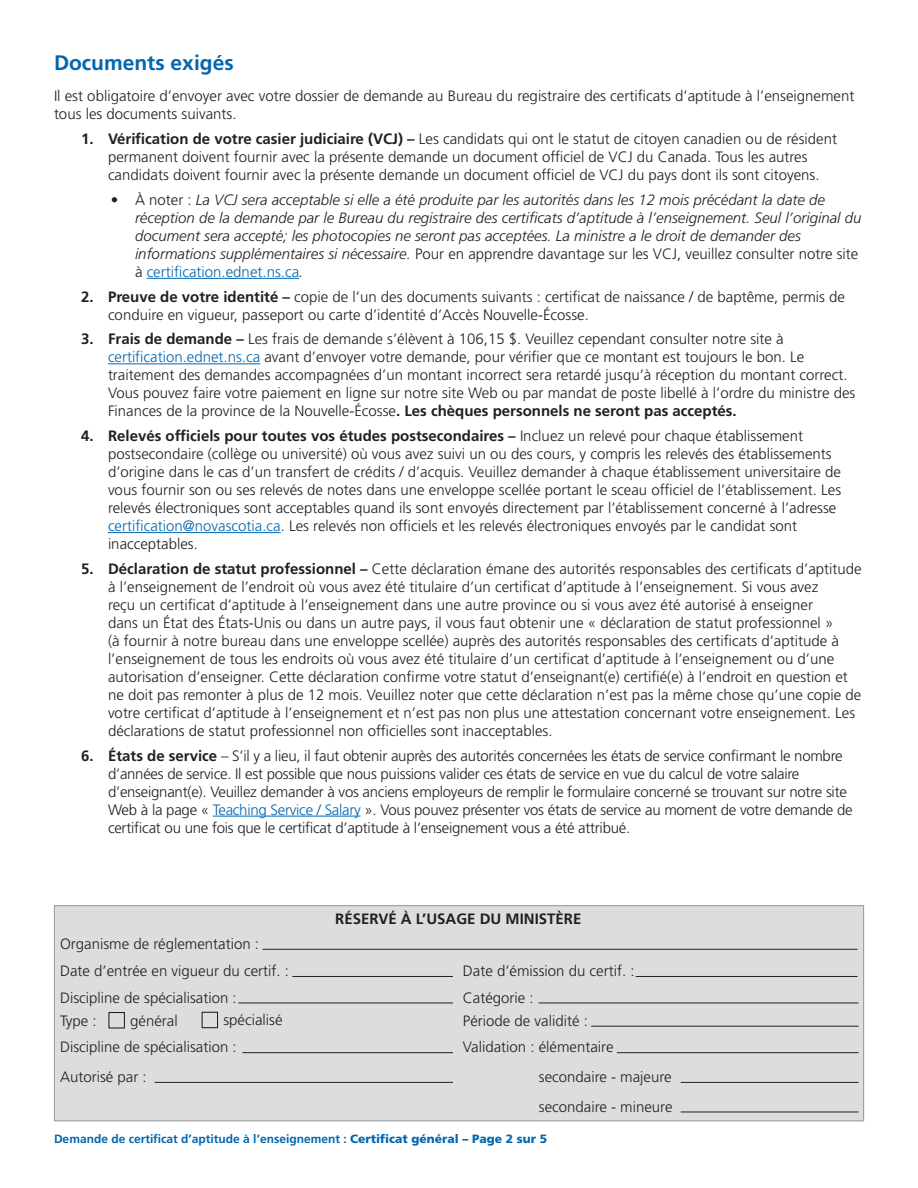
<style>
.page{position:relative;width:918px;height:1188px;background:#fff}
.page>*{position:absolute;margin:0;border:0;box-sizing:border-box;transform-origin:0 0}
.t1{font:700 21px "Frutiger LT Pro";color:#0067b1}
.t2{font:300 15px/18px "Frutiger LT Std";color:#231f20}
.t3{font:italic 300 15px/18px "Frutiger LT Pro";color:#231f20}
.t4{font:700 15px "Frutiger LT Pro";color:#231f20}
.t5{font:700 12px "Frutiger LT Pro";color:#0067b1}
.s1{font-family:"Frutiger LT Pro";font-weight:700}
.s2{font-style:normal}
.s3{font-family:"Frutiger LT Std";font-style:normal}
.s4{font-family:"Frutiger LT Pro";font-style:italic}
.s5{color:#0067b1}
.s6{font-family:"Frutiger LT Pro";color:#0067b1}
.s7{font-family:"Frutiger LT Std";font-weight:300}
.s8{font-weight:900}
</style>
<div class="page">
<div style="left:54px;top:905px;width:810px;height:216px;background:#dcddde;border:1px solid #939598"></div>
<hr style="left:263px;top:949px;width:595px;height:1px;background:#231f20">
<hr style="left:292px;top:976px;width:169px;height:1px;background:#231f20">
<hr style="left:238px;top:1003px;width:224px;height:1px;background:#231f20">
<hr style="left:636px;top:976px;width:222px;height:1px;background:#231f20">
<hr style="left:539px;top:1003px;width:320px;height:1px;background:#231f20">
<hr style="left:591px;top:1026px;width:268px;height:1px;background:#231f20">
<hr style="left:242px;top:1052px;width:220px;height:1px;background:#231f20">
<hr style="left:155px;top:1082px;width:307px;height:1px;background:#231f20">
<div style="left:109px;top:1012px;width:16px;height:16px;border:1px solid #240c0d"></div>
<div style="left:202px;top:1012px;width:16px;height:16px;border:1px solid #240c0d"></div>
<div style="left:453px;top:955px;width:10px;height:147px;background:#dcddde"></div>
<hr style="left:617px;top:1052px;width:242px;height:1px;background:#231f20">
<hr style="left:681px;top:1082px;width:178px;height:1px;background:#231f20">
<hr style="left:681px;top:1112px;width:178px;height:1px;background:#231f20">
<hr style="left:147px;top:278px;width:152px;height:1px;background:#0067b1">
<hr style="left:108px;top:363px;width:152px;height:1px;background:#0067b1">
<hr style="left:108px;top:532px;width:173px;height:1px;background:#0067b1">
<hr style="left:213px;top:816px;width:148px;height:1px;background:#0067b1">
<h1 class="t1" style="left:54px;top:50px;width:181px">Documents exigés</h1>
<p class="t2" style="left:54px;top:87px;width:802px">Il est obligatoire d’envoyer avec votre dossier de demande au Bureau du registraire des certificats d’aptitude à l’enseignement tous les documents suivants.</p>
<p class="t2" style="left:108px;top:130px;width:731px;text-indent:-27px"><span class="s1">1. Vérification de votre casier judiciaire (VCJ) –</span> Les candidats qui ont le statut de citoyen canadien ou de résident permanent doivent fournir avec la présente demande un document officiel de VCJ du Canada. Tous les autres candidats doivent fournir avec la présente demande un document officiel de VCJ du pays dont ils sont citoyens.</p>
<p class="t3" style="left:135px;top:191px;width:728px;text-indent:-24px"><span class="s2">•</span> <span class="s3">À noter :</span> La VCJ sera acceptable si elle a été produite par les autorités dans les 12 mois précédant la date de réception de la demande par le Bureau du registraire des certificats d’aptitude à l’enseignement. Seul l’original du document sera accepté; les photocopies ne seront pas acceptées. La ministre a le droit de demander des</p>
<p class="t2" style="left:135px;top:245px;width:725px"><span class="s4">informations supplémentaires si nécessaire.</span> Pour en apprendre davantage sur les VCJ, veuillez consulter notre site à <span class="s5">certification.ednet.ns.ca</span><span class="s4">.</span></p>
<p class="t2" style="left:108px;top:288px;width:739px;text-indent:-27px"><span class="s1">2. Preuve de votre identité –</span> copie de l’un des documents suivants : certificat de naissance / de baptême, permis de conduire en vigueur, passeport ou carte d’identité d’Accès Nouvelle-Écosse.</p>
<p class="t2" style="left:108px;top:330px;width:749px;text-indent:-27px"><span class="s1">3. Frais de demande –</span> Les frais de demande s’élèvent à 106,15 $. Veuillez cependant consulter notre site à <span class="s6">certification.ednet.ns.ca</span> avant d’envoyer votre demande, pour vérifier que ce montant est toujours le bon. Le traitement des demandes accompagnées d’un montant incorrect sera retardé jusqu’à réception du montant correct.<br>Vous pouvez faire votre paiement en ligne sur notre site Web ou par mandat de poste libellé à l’ordre du ministre des</p>
<p class="t4" style="left:108px;top:402px;width:630px"><span class="s7">Finances de la province de la Nouvelle-Écosse</span>. Les chèques personnels ne seront pas acceptés.</p>
<p class="t4" style="left:81px;top:427px;width:724px">4. Relevés officiels pour toutes vos études postsecondaires – <span class="s7">Incluez un relevé pour chaque établissement</span></p>
<p class="t2" style="left:108px;top:445px;width:735px">postsecondaire (collège ou université) où vous avez suivi un ou des cours, y compris les relevés des établissements d’origine dans le cas d’un transfert de crédits / d’acquis. Veuillez demander à chaque établissement universitaire de vous fournir son ou ses relevés de notes dans une enveloppe scellée portant le sceau officiel de l’établissement. Les relevés électroniques sont acceptables quand ils sont envoyés directement par l’établissement concerné à l’adresse <span class="s5">certification@novascotia.ca</span>. Les relevés non officiels et les relevés électroniques envoyés par le candidat sont inacceptables.</p>
<p class="t2" style="left:108px;top:560px;width:755px;text-indent:-27px"><span class="s1">5. Déclaration de statut professionnel –</span> Cette déclaration émane des autorités responsables des certificats d’aptitude à l’enseignement de l’endroit où vous avez été titulaire d’un certificat d’aptitude à l’enseignement. Si vous avez<br>reçu un certificat d’aptitude à l’enseignement dans une autre province ou si vous avez été autorisé à enseigner<br>dans un État des États-Unis ou dans un autre pays, il vous faut obtenir une « déclaration de statut professionnel »<br>(à fournir à notre bureau dans une enveloppe scellée) auprès des autorités responsables des certificats d’aptitude à l’enseignement de tous les endroits où vous avez été titulaire d’un certificat d’aptitude à l’enseignement ou d’une autorisation d’enseigner. Cette déclaration confirme votre statut d’enseignant(e) certifié(e) à l’endroit en question et ne doit pas remonter à plus de 12 mois. Veuillez noter que cette déclaration n’est pas la même chose qu’une copie de votre certificat d’aptitude à l’enseignement et n’est pas non plus une attestation concernant votre enseignement. Les déclarations de statut professionnel non officielles sont inacceptables.</p>
<p class="t2" style="left:108px;top:747px;width:746px;text-indent:-27px"><span class="s1">6. États de service</span> – S’il y a lieu, il faut obtenir auprès des autorités concernées les états de service confirmant le nombre d’années de service. Il est possible que nous puissions valider ces états de service en vue du calcul de votre salaire d’enseignant(e). Veuillez demander à vos anciens employeurs de remplir le formulaire concerné se trouvant sur notre site Web à la page « <span class="s5">Teaching Service / Salary</span> ». Vous pouvez présenter vos états de service au moment de votre demande de certificat ou une fois que le certificat d’aptitude à l’enseignement vous a été attribué.</p>
<p class="t2" style="left:60px;top:931px;width:230px;line-height:26.8px">Organisme de réglementation :<br>Date d’entrée en vigueur du certif. :<br>Discipline de spécialisation :</p>
<p class="t2" style="left:60px;top:1012px;width:38px">Type :</p>
<p class="t2" style="left:130px;top:1012px;width:49px">général</p>
<p class="t2" style="left:223px;top:1011px;width:61px">spécialisé</p>
<p class="t2" style="left:60px;top:1033px;width:178px;line-height:29.7px">Discipline de spécialisation :<br>Autorisé par :</p>
<p class="t4" style="left:335px;top:910px;width:248px">RÉSERVÉ À L’USAGE DU MINISTÈRE</p>
<p class="t2" style="left:463px;top:958px;width:173px;line-height:26.5px">Date d’émission du certif. :<br>Catégorie :</p>
<p class="t2" style="left:463px;top:1012px;width:127px">Période de validité :</p>
<p class="t2" style="left:539px;top:1033px;width:135px;line-height:29.7px;text-indent:-76px">Validation : élémentaire secondaire - majeure secondaire - mineure</p>
<p class="t5" style="left:54px;top:1132px;width:495px">Demande de certificat d’aptitude à l’enseignement : <span class="s8">Certificat général – Page 2 sur 5</span></p>
</div>
